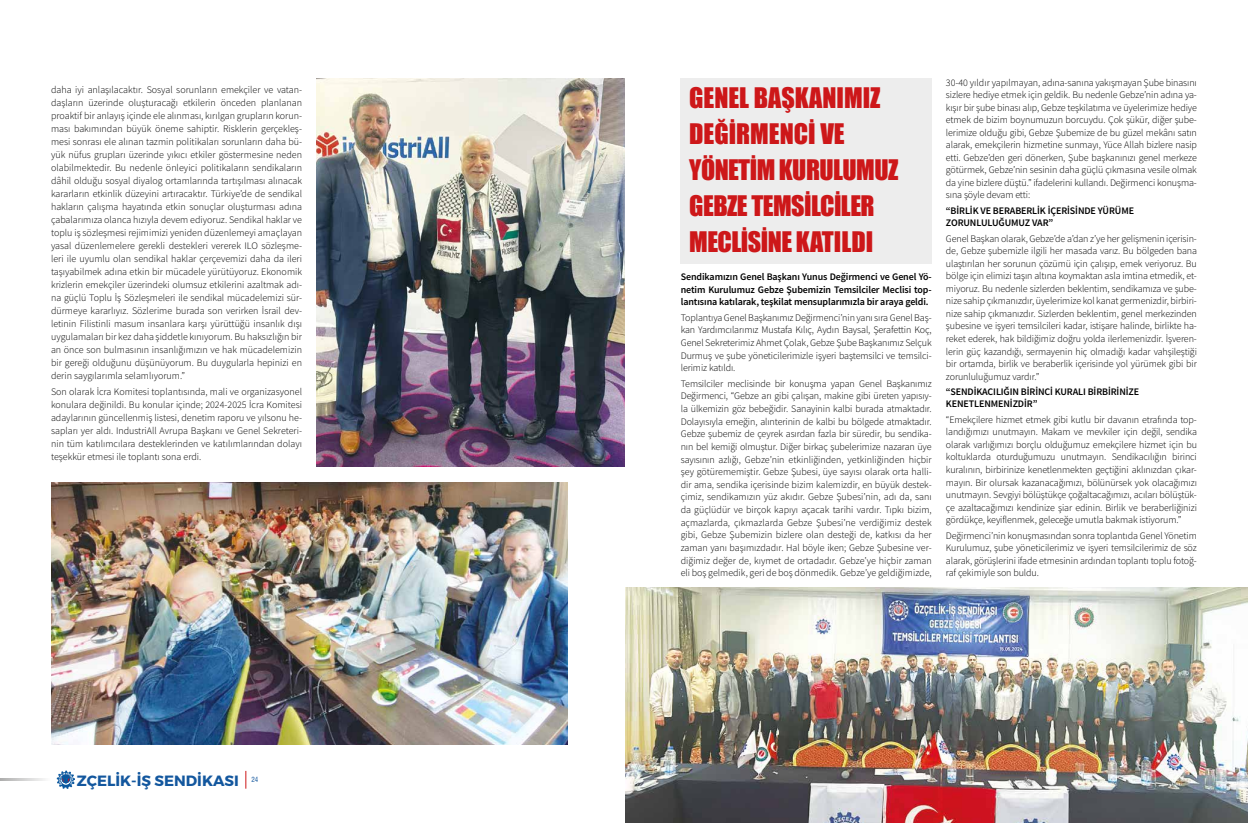
<style>
.page{position:relative;width:1248px;height:823px;background:#fff}
.page>*{position:absolute;margin:0;border:0;box-sizing:border-box;transform-origin:0 0}
.t1{font:26px/36px "Impact";letter-spacing:-.02em;color:#cd1719}
.t2{font:700 14.9px "Montserrat";color:#13579e}
.t3{font:300 10px/12.5px "Source Sans Pro";letter-spacing:-.01em;color:#000;text-align:justify}
.t4{font:600 10px/12.6px "Source Sans Pro";letter-spacing:-.01em;color:#000}
</style>
<div class="page">
<img style="left:316px;top:78px;width:308px;height:388px">
<img style="left:51px;top:482px;width:516px;height:262px">
<div style="left:680px;top:78px;width:251px;height:186px;background:#ededed"></div>
<img style="left:625px;top:587px;width:622px;height:235px">
<svg style="left:0;top:778px;width:45px;height:2px"></svg>
<svg style="left:57px;top:770px;width:18px;height:18px"></svg>
<svg style="left:245px;top:770px;width:1px;height:18px"></svg>
<p class="t3" style="left:51px;top:83px;width:252px;line-height:13px">daha iyi anlaşılacaktır. Sosyal sorunların emekçiler ve vatan&shy;daşların üzerinde oluşturacağı etkilerin önceden planlanan proaktif bir anlayış içinde ele alınması, kırılgan grupların korun&shy;ması bakımından büyük öneme sahiptir. Risklerin gerçekleş&shy;mesi sonrası ele alınan tazmin politikaları sorunların daha bü&shy;yük nüfus grupları üzerinde yıkıcı etkiler göstermesine neden olabilmektedir. Bu nedenle önleyici politikaların sendikaların dâhil olduğu sosyal diyalog ortamlarında tartışılması alınacak kararların etkinlik düzeyini artıracaktır. Türkiye’de de sendikal hakların çalışma hayatında etkin sonuçlar oluşturması adına çabalarımıza olanca hızıyla devem ediyoruz. Sendikal haklar ve toplu iş sözleşmesi rejimimizi yeniden düzenlemeyi amaçlayan yasal düzenlemelere gerekli destekleri vererek ILO sözleşme&shy;leri ile uyumlu olan sendikal haklar çerçevemizi daha da ileri taşıyabilmek adına etkin bir mücadele yürütüyoruz. Ekonomik krizlerin emekçiler üzerindeki olumsuz etkilerini azaltmak adı&shy;na güçlü Toplu İş Sözleşmeleri ile sendikal mücadelemizi sür&shy;dürmeye kararlıyız. Sözlerime burada son verirken İsrail dev&shy;letinin Filistinli masum insanlara karşı yürüttüğü insanlık dışı uygulamaları bir kez daha şiddetle kınıyorum. Bu haksızlığın bir an önce son bulmasının insanlığımızın ve hak mücadelemizin bir gereği olduğunu düşünüyorum. Bu duygularla hepinizi en derin saygılarımla selamlıyorum.”</p>
<p class="t3" style="left:51px;top:384px;width:252px;line-height:13px">Son olarak İcra Komitesi toplantısında, mali ve organizasyonel konulara değinildi. Bu konular içinde; 2024-2025 İcra Komitesi adaylarının güncellenmiş listesi, denetim raporu ve yılsonu he&shy;sapları yer aldı. IndustriAll Avrupa Başkanı ve Genel Sekreteri&shy;nin tüm katılımcılara desteklerinden ve katılımlarından dolayı teşekkür etmesi ile toplantı sona erdi.</p>
<h2 class="t2" style="left:77px;top:771px;width:183px">ZÇELİK-İŞ SENDİKASI <sup>24</sup></h2>
<h1 class="t1" style="left:689px;top:79px;width:211px">GENEL BAŞKANIMIZ<br>DEĞİRMENCİ VE<br>YÖNETİM KURULUMUZ<br>GEBZE TEMSİLCİLER<br>MECLİSİNE KATILDI</h1>
<p class="t4" style="left:680px;top:270px;width:252px;text-align:justify">Sendikamızın Genel Başkanı Yunus Değirmenci ve Genel Yö&shy;netim Kurulumuz Gebze Şubemizin Temsilciler Meclisi top&shy;lantısına katılarak, teşkilat mensuplarımızla bir araya geldi.</p>
<p class="t3" style="left:680px;top:311px;width:252px">Toplantıya Genel Başkanımız Değirmenci’nin yanı sıra Genel Baş&shy;kan Yardımcılarımız Mustafa Kılıç, Aydın Baysal, Şerafettin Koç, Genel Sekreterimiz Ahmet Çolak, Gebze Şube Başkanımız Selçuk Durmuş ve şube yöneticilerimizle işyeri baştemsilci ve temsilci&shy;lerimiz katıldı.</p>
<p class="t3" style="left:680px;top:377px;width:252px">Temsilciler meclisinde bir konuşma yapan Genel Başkanımız Değirmenci, “Gebze arı gibi çalışan, makine gibi üreten yapısıy&shy;la ülkemizin göz bebeğidir. Sanayinin kalbi burada atmaktadır.<br>Dolayısıyla emeğin, alınterinin de kalbi bu bölgede atmaktadır.<br>Gebze şubemiz de çeyrek asırdan fazla bir süredir, bu sendika&shy;nın bel kemiği olmuştur. Diğer birkaç şubelerimize nazaran üye sayısının azlığı, Gebze’nin etkinliğinden, yetkinliğinden hiçbir şey götürememiştir. Gebze Şubesi, üye sayısı olarak orta halli&shy;dir ama, sendika içerisinde bizim kalemizdir, en büyük destek&shy;çimiz, sendikamızın yüz akıdır. Gebze Şubesi’nin, adı da, sanı da güçlüdür ve birçok kapıyı açacak tarihi vardır. Tıpkı bizim, açmazlarda, çıkmazlarda Gebze Şubesi’ne verdiğimiz destek gibi, Gebze Şubemizin bizlere olan desteği de, katkısı da her zaman yanı başımızdadır. Hal böyle iken; Gebze Şubesine ver&shy;diğimiz değer de, kıymet de ortadadır. Gebze’ye hiçbir zaman eli boş gelmedik, geri de boş dönmedik. Gebze’ye geldiğimizde,</p>
<p class="t3" style="left:945px;top:76px;width:252px">30-40 yıldır yapılmayan, adına-sanına yakışmayan Şube binasını sizlere hediye etmek için geldik. Bu nedenle Gebze’nin adına ya&shy;kışır bir şube binası alıp, Gebze teşkilatıma ve üyelerimize hediye etmek de bizim boynumuzun borcuydu. Çok şükür, diğer şube&shy;lerimize olduğu gibi, Gebze Şubemize de bu güzel mekânı satın alarak, emekçilerin hizmetine sunmayı, Yüce Allah bizlere nasip etti. Gebze’den geri dönerken, Şube başkanınızı genel merkeze götürmek, Gebze’nin sesinin daha güçlü çıkmasına vesile olmak da yine bizlere düştü.” ifadelerini kullandı. Değirmenci konuşma&shy;sına şöyle devam etti:</p>
<p class="t4" style="left:945px;top:204px;width:190px">“BİRLİK VE BERABERLİK İÇERİSİNDE YÜRÜME<br>ZORUNLULUĞUMUZ VAR”</p>
<p class="t3" style="left:945px;top:232px;width:252px">Genel Başkan olarak, Gebze’de a’dan z’ye her gelişmenin içerisin&shy;de, Gebze şubemizle ilgili her masada varız. Bu bölgeden bana ulaştırılan her sorunun çözümü için çalışıp, emek veriyoruz. Bu bölge için elimizi taşın altına koymaktan asla imtina etmedik, et&shy;miyoruz. Bu nedenle sizlerden beklentim, sendikamıza ve şube&shy;nize sahip çıkmanızdır, üyelerimize kol kanat germenizdir, birbiri&shy;nize sahip çıkmanızdır. Sizlerden beklentim, genel merkezinden şubesine ve işyeri temsilcileri kadar, istişare halinde, birlikte ha&shy;reket ederek, hak bildiğimiz doğru yolda ilerlemenizdir. İşveren&shy;lerin güç kazandığı, sermayenin hiç olmadığı kadar vahşileştiği bir ortamda, birlik ve beraberlik içerisinde yol yürümek gibi bir zorunluluğumuz vardır.”</p>
<p class="t4" style="left:945px;top:385px;width:195px">“SENDİKACILIĞIN BİRİNCİ KURALI BİRBİRİNİZE<br>KENETLENMENİZDİR”</p>
<p class="t3" style="left:945px;top:413px;width:252px">“Emekçilere hizmet etmek gibi kutlu bir davanın etrafında top&shy;landığımızı unutmayın. Makam ve mevkiler için değil, sendika olarak varlığımızı borçlu olduğumuz emekçilere hizmet için bu koltuklarda oturduğumuzu unutmayın. Sendikacılığın birinci kuralının, birbirinize kenetlenmekten geçtiğini aklınızdan çıkar&shy;mayın. Bir olursak kazanacağımızı, bölünürsek yok olacağımızı unutmayın. Sevgiyi bölüştükçe çoğaltacağımızı, acıları bölüştük&shy;çe azaltacağımızı kendinize şiar edinin. Birlik ve beraberliğinizi gördükçe, keyiflenmek, geleceğe umutla bakmak istiyorum.”</p>
<p class="t3" style="left:945px;top:528px;width:252px">Değirmenci’nin konuşmasından sonra toplantıda Genel Yönetim Kurulumuz, şube yöneticilerimiz ve işyeri temsilcilerimiz de söz alarak, görüşlerini ifade etmesinin ardından toplantı toplu fotoğ&shy;raf çekimiyle son buldu.</p>
</div>
